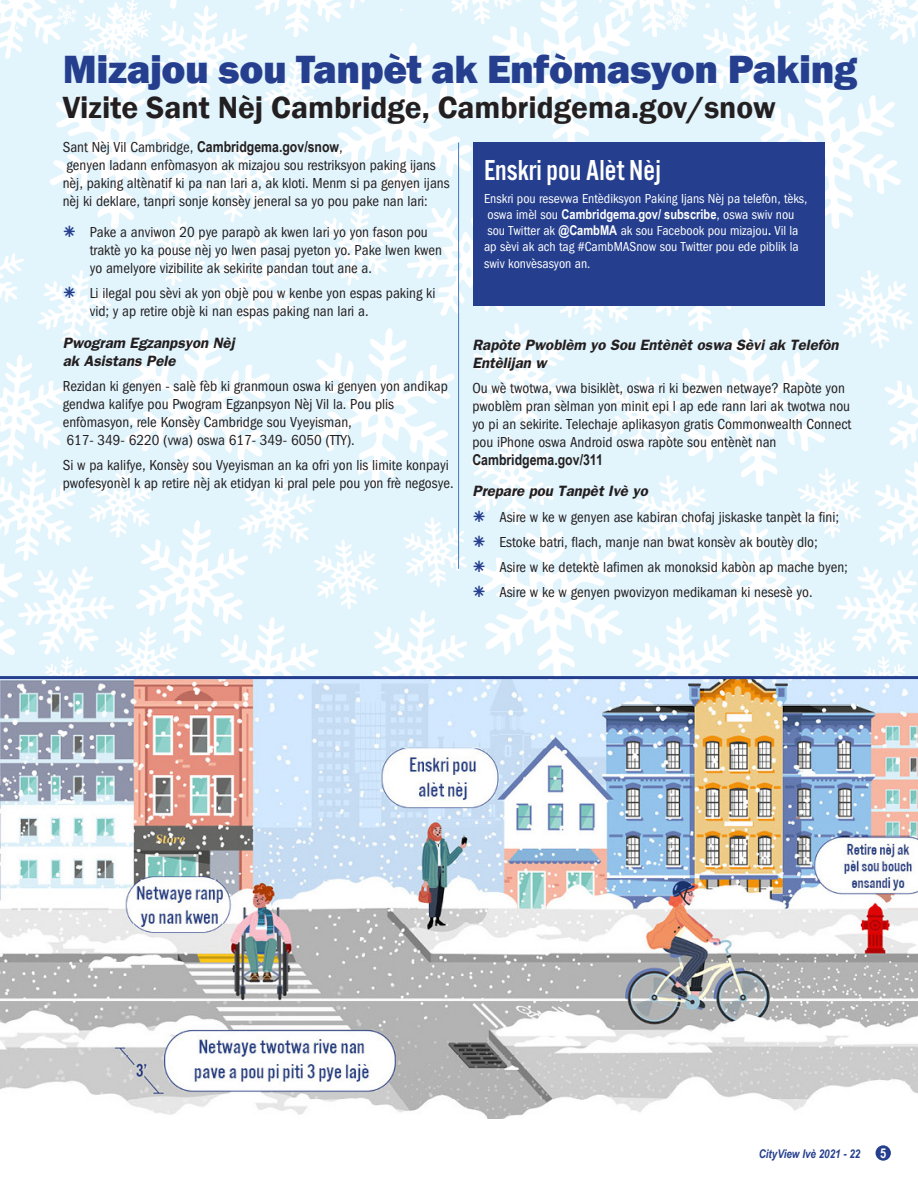
<style>
.page{position:relative;width:918px;height:1188px;background:#fff}
.page>*{position:absolute;margin:0;border:0;box-sizing:border-box;transform-origin:0 0}
.Body{font:800 40.5px "Franklin Gothic";letter-spacing:-.01em;color:#253f8e}
.Body-2{font:600 31.5px "Franklin Gothic";color:#231f20}
.t1{font:30px "Alternate Got No 3 D";color:#fff}
.Body-3{font:condensed 15px/18px "Franklin Gothic";color:#231f20}
.Body-4{font:italic 600 15px/18px "Franklin Gothic";color:#231f20}
.Body-5{font:condensed 13.5px/16.2px "Franklin Gothic";color:#fff}
.t2{font:700 13.5px "Arial Narrow";color:#fff}
.t3{font:italic 700 12px "Arial Narrow";color:#253f8e}
.s1{font-family:"Arial Narrow";font-weight:700;font-stretch:normal}
</style>
<div class="page">
<img style="left:0;top:0;width:918px;height:676px">
<div style="left:876px;top:1145px;width:15px;height:16px;background:#253f8e;border-radius:50%"></div>
<img style="left:0;top:679px;width:918px;height:440px">
<hr style="left:0;top:676px;width:918px;height:3px;background:#253f8e">
<hr style="left:458px;top:143px;width:1px;height:426px;background:#477bbf">
<div style="left:473px;top:143px;width:352px;height:163px;background:#253f8e"></div>
<svg style="left:64px;top:226px;width:11px;height:11px"></svg>
<svg style="left:64px;top:287px;width:11px;height:11px"></svg>
<svg style="left:474px;top:511px;width:10px;height:11px"></svg>
<svg style="left:474px;top:536px;width:10px;height:11px"></svg>
<svg style="left:474px;top:561px;width:10px;height:11px"></svg>
<svg style="left:474px;top:586px;width:10px;height:11px"></svg>
<p class="Body" style="left:63px;top:44px;width:796px">Mizajou sou Tanpèt ak Enfòmasyon Paking</p>
<p class="Body-2" style="left:63px;top:88px;width:715px">Vizite Sant Nèj Cambridge, Cambridgema.gov/snow</p>
<p class="Body-3" style="left:63px;top:138px;width:388px">Sant Nèj Vil Cambridge, <span class="s1">Cambridgema.gov/snow</span>,<br>genyen ladann enfòmasyon ak mizajou sou restriksyon paking ijans nèj, paking altènatif ki pa nan lari a, ak kloti. Menm si pa genyen ijans nèj ki deklare, tanpri sonje konsèy jeneral sa yo pou pake nan lari:</p>
<p class="Body-3" style="left:90px;top:223px;width:354px">Pake a anviwon 20 pye parapò ak kwen lari yo yon fason pou traktè yo ka pouse nèj yo lwen pasaj pyeton yo. Pake lwen kwen yo amelyore vizibilite ak sekirite pandan tout ane a.</p>
<p class="Body-3" style="left:90px;top:285px;width:347px">Li ilegal pou sèvi ak yon objè pou w kenbe yon espas paking ki vid; y ap retire objè ki nan espas paking nan lari a.</p>
<p class="Body-4" style="left:63px;top:333px;width:173px">Pwogram Egzanpsyon Nèj ak Asistans Pele</p>
<p class="Body-3" style="left:63px;top:377px;width:387px">Rezidan ki genyen - salè fèb ki granmoun oswa ki genyen yon andikap gendwa kalifye pou Pwogram Egzanpsyon Nèj Vil la. Pou plis enfòmasyon, rele Konsèy Cambridge sou Vyeyisman,<br>617- 349- 6220 (vwa) oswa 617- 349- 6050 (TTY).</p>
<p class="Body-3" style="left:63px;top:457px;width:392px">Si w pa kalifye, Konsèy sou Vyeyisman an ka ofri yon lis limite konpayi pwofesyonèl k ap retire nèj ak etidyan ki pral pele pou yon frè negosye.</p>
<p class="t1" style="left:484px;top:154px;width:178px">Enskri pou Alèt Nèj</p>
<p class="Body-5" style="left:484px;top:190px;width:325px">Enskri pou resevwa Entèdiksyon Paking Ijans Nèj pa telefòn, tèks, oswa imèl sou <span class="s1">Cambridgema.gov/ subscribe</span>, oswa swiv nou sou Twitter ak <span class="s1">@CambMA</span> ak sou Facebook pou mizajou<span class="s1">.</span> Vil la ap sèvi ak ach tag #CambMASnow sou Twitter pou ede piblik la swiv konvèsasyon an.</p>
<p class="Body-4" style="left:472px;top:335px;width:368px">Rapòte Pwoblèm yo Sou Entènèt oswa Sèvi ak Telefòn<br>Entèlijan w</p>
<p class="Body-3" style="left:472px;top:379px;width:380px">Ou wè twotwa, vwa bisiklèt, oswa ri ki bezwen netwaye? Rapòte yon pwoblèm pran sèlman yon minit epi l ap ede rann lari ak twotwa nou yo pi an sekirite. Telechaje aplikasyon gratis Commonwealth Connect pou iPhone oswa Android oswa rapòte sou entènèt nan <span class="s1">Cambridgema.gov/311</span></p>
<p class="Body-4" style="left:472px;top:482px;width:177px">Prepare pou Tanpèt Ivè yo</p>
<p class="Body-3" style="left:499px;top:508px;width:341px">Asire w ke w genyen ase kabiran chofaj jiskaske tanpèt la fini;</p>
<p class="Body-3" style="left:499px;top:533px;width:320px">Estoke batri, flach, manje nan bwat konsèv ak boutèy dlo;</p>
<p class="Body-3" style="left:499px;top:558px;width:350px">Asire w ke detektè lafimen ak monoksid kabòn ap mache byen;</p>
<p class="Body-3" style="left:499px;top:583px;width:315px">Asire w ke w genyen pwovizyon medikaman ki nesesè yo.</p>
<p class="t3" style="left:759px;top:1145px;width:103px">CityView Ivè 2021 - 22</p>
<p class="t2" style="left:880px;top:1143px;width:8px">5</p>
</div>
